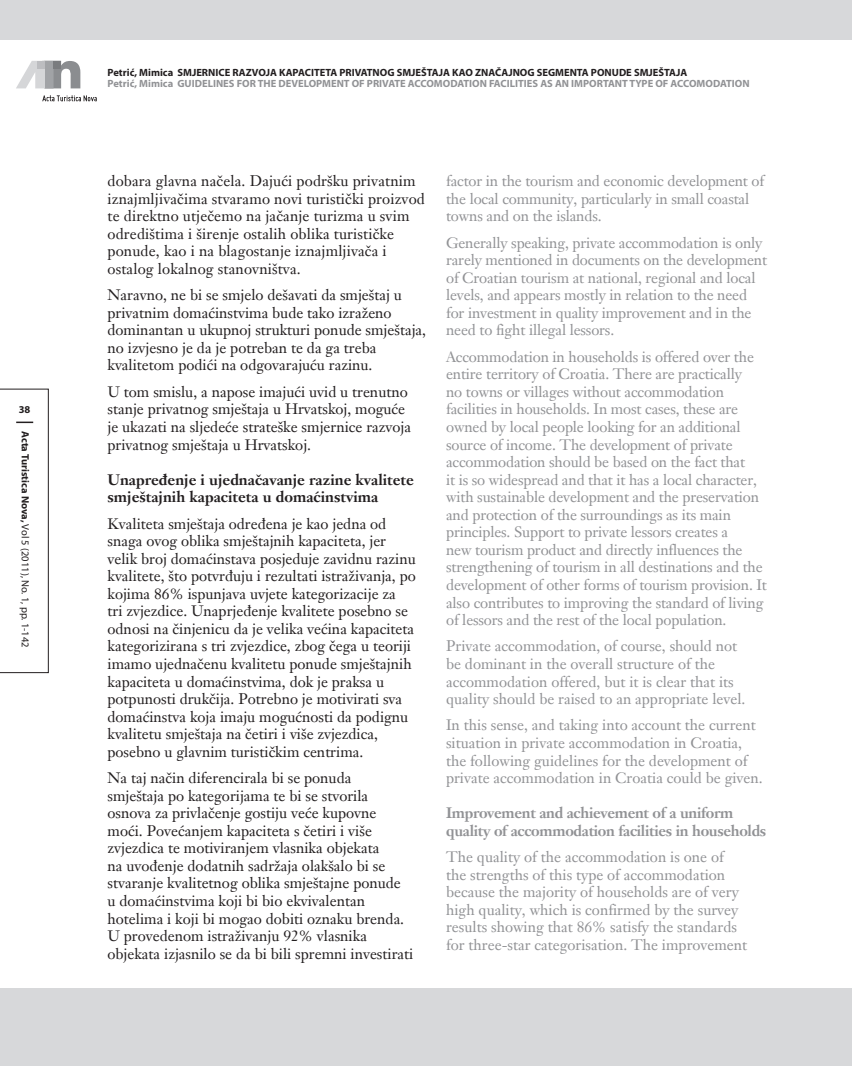
<style>
.page{position:relative;width:853px;height:1066px;background:#fff}
.page>*{position:absolute;margin:0;border:0;box-sizing:border-box;transform-origin:0 0}
.t1{font:15px/17.5px "Janson HR";letter-spacing:-.01em;color:#919295}
.t2{font:15px/17.5px "Janson HR";color:#231f20}
.t3{font:700 15px/17.5px "Janson HR";letter-spacing:-.02em;color:#919295}
.t4{font:700 15px/17.5px "Janson HR";color:#231f20}
.t5{font:700 10.5px "Myriad Pro";color:#919295}
.t6{font:700 10.5px "Myriad Pro";color:#231f20}
.t7{font:10.5px "Myriad Pro";color:#231f20}
.s1{font-weight:700}
</style>
<div class="page">
<div style="left:0;top:0;width:852px;height:40px;background:#d7d8da"></div>
<div style="left:0;top:988px;width:852px;height:77px;background:#d7d8da"></div>
<svg style="left:0;top:389px;width:49px;height:284px"></svg>
<svg style="left:42px;top:95px;width:55px;height:6px"></svg>
<svg style="left:16px;top:61px;width:64px;height:27px"></svg>
<div style="left:38px;top:61px;width:7px;height:7px;background:#bcbdc0"></div>
<p class="t6" style="left:19px;top:403px;width:13px">38</p>
<p class="t7" style="left:31px;top:431px;width:218px;rotate:90deg"><span class="s1">Acta Turistica Nova,</span> Vol 5 (2011), No. 1, pp. 1-142</p>
<p class="t6" style="left:108px;top:67px;width:581px">Petrić, Mimica SMJERNICE RAZVOJA KAPACITETA PRIVATNOG SMJEŠTAJA KAO ZNAČAJNOG SEGMENTA PONUDE SMJEŠTAJA</p>
<p class="t5" style="left:108px;top:78px;width:644px">Petrić, Mimica GUIDELINES FOR THE DEVELOPMENT OF PRIVATE ACCOMODATION FACILITIES AS AN IMPORTANT TYPE OF ACCOMODATION</p>
<p class="t2" style="left:108px;top:172px;width:319px">dobara glavna načela. Dajući podršku privatnim iznajmljivačima stvaramo novi turistički proizvod te direktno utječemo na jačanje turizma u svim odredištima i širenje ostalih oblika turističke ponude, kao i na blagostanje iznajmljivača i ostalog lokalnog stanovništva.</p>
<p class="t2" style="left:108px;top:286px;width:320px">Naravno, ne bi se smjelo dešavati da smještaj u privatnim domaćinstvima bude tako izraženo dominantan u ukupnoj strukturi ponude smještaja, no izvjesno je da je potreban te da ga treba kvalitetom podići na odgovarajuću razinu.</p>
<p class="t2" style="left:108px;top:383px;width:305px">U tom smislu, a napose imajući uvid u trenutno stanje privatnog smještaja u Hrvatskoj, moguće je ukazati na sljedeće strateške smjernice razvoja privatnog smještaja u Hrvatskoj.</p>
<p class="t4" style="left:108px;top:470px;width:308px">Unapređenje i ujednačavanje razine kvalitete smještajnih kapaciteta u domaćinstvima</p>
<p class="t2" style="left:108px;top:514px;width:310px">Kvaliteta smještaja određena je kao jedna od snaga ovog oblika smještajnih kapaciteta, jer velik broj domaćinstava posjeduje zavidnu razinu kvalitete, što potvrđuju i rezultati istraživanja, po kojima 86% ispunjava uvjete kategorizacije za<br>tri zvjezdice. Unaprjeđenje kvalitete posebno se odnosi na činjenicu da je velika većina kapaciteta kategorizirana s tri zvjezdice, zbog čega u teoriji imamo ujednačenu kvalitetu ponude smještajnih kapaciteta u domaćinstvima, dok je praksa u potpunosti drukčija. Potrebno je motivirati sva domaćinstva koja imaju mogućnosti da podignu kvalitetu smještaja na četiri i više zvjezdica, posebno u glavnim turističkim centrima.</p>
<p class="t2" style="left:108px;top:769px;width:307px">Na taj način diferencirala bi se ponuda<br>smještaja po kategorijama te bi se stvorila osnova za privlačenje gostiju veće kupovne moći. Povećanjem kapaciteta s četiri i više zvjezdica te motiviranjem vlasnika objekata<br>na uvođenje dodatnih sadržaja olakšalo bi se stvaranje kvalitetnog oblika smještajne ponude<br>u domaćinstvima koji bi bio ekvivalentan hotelima i koji bi mogao dobiti oznaku brenda.<br>U provedenom istraživanju 92% vlasnika objekata izjasnilo se da bi bili spremni investirati</p>
<p class="t1" style="left:446px;top:172px;width:320px">factor in the tourism and economic development of the local community, particularly in small coastal towns and on the islands.</p>
<p class="t1" style="left:446px;top:233px;width:323px">Generally speaking, private accommodation is only rarely mentioned in documents on the development of Croatian tourism at national, regional and local levels, and appears mostly in relation to the need for investment in quality improvement and in the need to fight illegal lessors.</p>
<p class="t1" style="left:446px;top:347px;width:322px">Accommodation in households is offered over the entire territory of Croatia. There are practically<br>no towns or villages without accommodation facilities in households. In most cases, these are owned by local people looking for an additional source of income. The development of private accommodation should be based on the fact that<br>it is so widespread and that it has a local character, with sustainable development and the preservation and protection of the surroundings as its main principles. Support to private lessors creates a<br>new tourism product and directly influences the strengthening of tourism in all destinations and the development of other forms of tourism provision. It also contributes to improving the standard of living of lessors and the rest of the local population.</p>
<p class="t1" style="left:446px;top:637px;width:301px">Private accommodation, of course, should not be dominant in the overall structure of the accommodation offered, but it is clear that its quality should be raised to an appropriate level.</p>
<p class="t1" style="left:446px;top:716px;width:318px">In this sense, and taking into account the current situation in private accommodation in Croatia, the following guidelines for the development of private accommodation in Croatia could be given.</p>
<p class="t3" style="left:446px;top:804px;width:322px">Improvement and achievement of a uniform quality of accommodation facilities in households</p>
<p class="t1" style="left:446px;top:848px;width:303px">The quality of the accommodation is one of the strengths of this type of accommodation because the majority of households are of very high quality, which is confirmed by the survey results showing that 86% satisfy the standards for three-star categorisation. The improvement</p>
</div>
